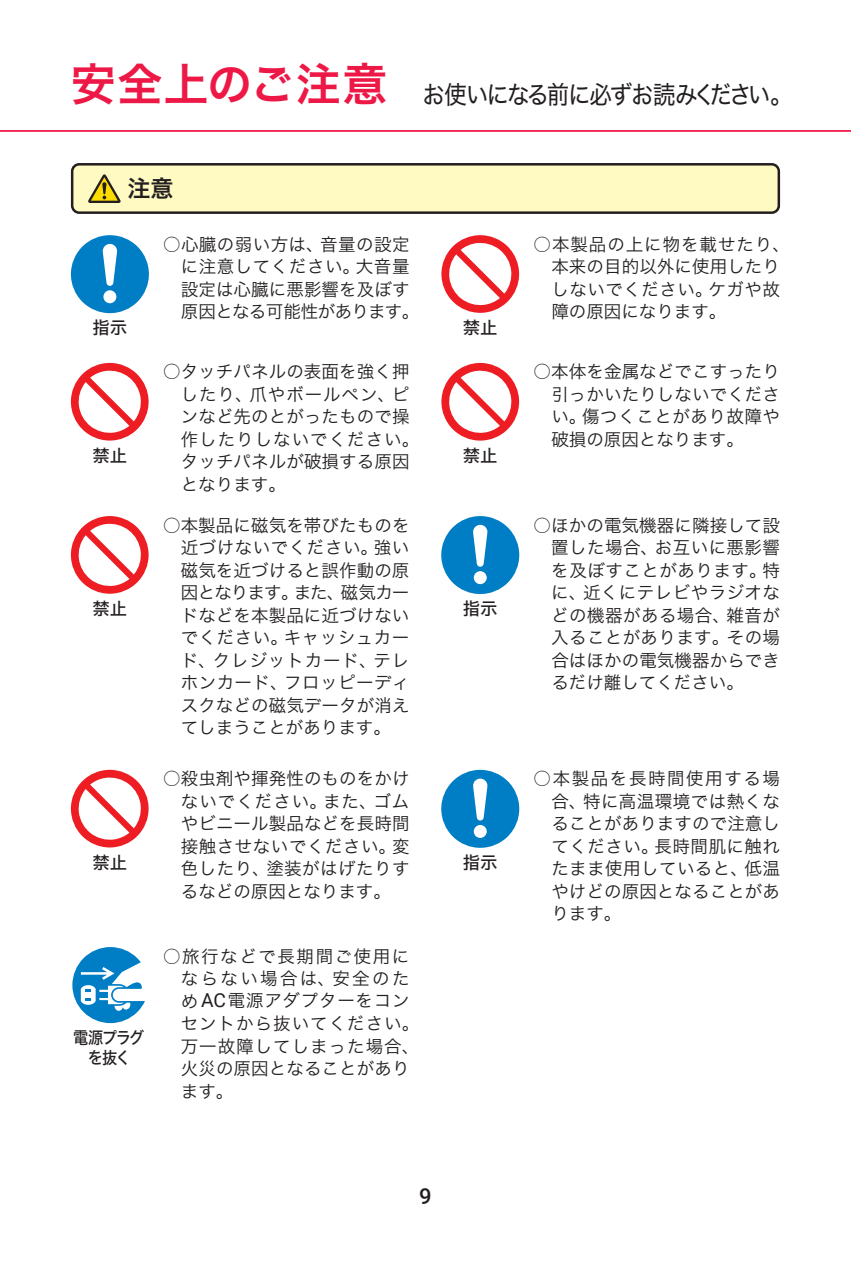
<style>
.page{position:relative;width:851px;height:1276px;background:#fff}
.page>*{position:absolute;margin:0;border:0;box-sizing:border-box;transform-origin:0 0}
.t1{font:25px "Hira Kaku Std W4";letter-spacing:-.08em;color:#231f20;scale:.9 1}
.t2{font:23px "Hira Kaku Std W6";color:#231f20}
.t3{font:500 22px "Roboto";color:#231f20}
.t4{font:17.5px/22.5px "Hira Kaku Std W3";letter-spacing:.005em;color:#231f20;text-align:justify}
.t5{font:17.5px/22.5px "Hira Kaku Std W3";letter-spacing:.055em;color:#231f20}
.t6{font:17.5px/22.5px "Hira Kaku Std W3";letter-spacing:.03em;color:#231f20}
.t7{font:17.25px "Hira Kaku Std W5";color:#231f20}
.t8{font:17px/20.2px "Hira Kaku Std W5";letter-spacing:-.09em;color:#231f20;text-align:center;scale:.9 1}
.s1{font-family:"Hira Kaku Std W6";font-size:45px;color:#ed1845}
.s2{font-family:"Roboto";font-size:19.25px}
</style>
<div class="page">
<hr style="left:0;top:130px;width:850px;height:2px;background:#ed1845">
<div style="left:72px;top:164px;width:706px;height:49px;background:#fffac1;border-radius:7px"></div>
<svg style="left:88px;top:174px;width:33px;height:29px"></svg>
<div style="left:71px;top:163px;width:709px;height:51px;border:2px solid #231f20;border-radius:7px"></div>
<svg style="left:441px;top:235px;width:78px;height:78px"></svg>
<svg style="left:441px;top:363px;width:78px;height:77px"></svg>
<svg style="left:71px;top:363px;width:77px;height:77px"></svg>
<svg style="left:71px;top:516px;width:77px;height:78px"></svg>
<svg style="left:71px;top:770px;width:77px;height:77px"></svg>
<svg style="left:71px;top:235px;width:78px;height:78px"></svg>
<svg style="left:441px;top:516px;width:78px;height:78px"></svg>
<svg style="left:441px;top:770px;width:78px;height:78px"></svg>
<svg style="left:72px;top:947px;width:73px;height:76px"></svg>
<h1 class="t1" style="left:71px;top:75px;width:803px"><span class="s1">安全上のご注意</span> お使いになる前に必ずお読みください。</h1>
<h2 class="t2" style="left:127px;top:171px;width:48px">注意</h2>
<p class="t7" style="left:92px;top:315px;width:36px">指示</p>
<p class="t4" style="left:181px;top:232px;width:240px;text-align:left;text-indent:-18px">○心臓の弱い方は、音量の設定に注意してください。大音量設定は心臓に悪影響を及ぼす原因となる可能性があります。</p>
<p class="t6" style="left:551px;top:232px;width:240px;text-indent:-18px">○本製品の上に物を載せたり、本来の目的以外に使用したりしないでください。ケガや故障の原因になります。</p>
<p class="t7" style="left:463px;top:314px;width:36px">禁止</p>
<p class="t4" style="left:181px;top:360px;width:240px;text-align:left;text-indent:-18px">○タッチパネルの表面を強く押したり、爪やボールペン、ピンなど先のとがったもので操作したりしないでください。タッチパネルが破損する原因となります。</p>
<p class="t4" style="left:551px;top:360px;width:230px;text-indent:-18px">○本体を金属などでこすったり引っかいたりしないでください。傷つくことがあり故障や破損の原因となります。</p>
<p class="t4" style="left:181px;top:513px;width:230px;text-indent:-18px">○本製品に磁気を帯びたものを近づけないでください。強い磁気を近づけると誤作動の原因となります。また、磁気カードなどを本製品に近づけないでください。キャッシュカード、クレジットカード、テレホンカード、フロッピーディスクなどの磁気データが消えてしまうことがあります。</p>
<p class="t4" style="left:551px;top:513px;width:230px;text-indent:-18px">○ほかの電気機器に隣接して設置した場合、お互いに悪影響を及ぼすことがあります。特に、近くにテレビやラジオなどの機器がある場合、雑音が入ることがあります。その場合はほかの電気機器からできるだけ離してください。</p>
<p class="t4" style="left:181px;top:767px;width:230px;text-indent:-18px">○殺虫剤や揮発性のものをかけないでください。また、ゴムやビニール製品などを長時間接触させないでください。変色したり、塗装がはげたりするなどの原因となります。</p>
<p class="t4" style="left:551px;top:767px;width:230px;text-indent:-18px">○本製品を長時間使用する場合、特に高温環境では熱くなることがありますので注意してください。長時間肌に触れたまま使用していると、低温やけどの原因となることがあります。</p>
<p class="t5" style="left:181px;top:944px;width:240px;text-indent:-18px">○旅行などで長期間ご使用にならない場合は、安全のため<span class="s2">AC</span>電源アダプターをコンセントから抜いてください。万一故障してしまった場合、火災の原因となることがあります。</p>
<p class="t7" style="left:92px;top:442px;width:36px">禁止</p>
<p class="t7" style="left:463px;top:442px;width:36px">禁止</p>
<p class="t7" style="left:92px;top:595px;width:36px">禁止</p>
<p class="t7" style="left:463px;top:595px;width:36px">指示</p>
<p class="t7" style="left:92px;top:849px;width:36px">禁止</p>
<p class="t7" style="left:463px;top:849px;width:36px">指示</p>
<p class="t8" style="left:73px;top:1027px;width:81px">電源プラグを抜く</p>
<p class="t3" style="left:419px;top:1181px;width:14px">9</p>
</div>
